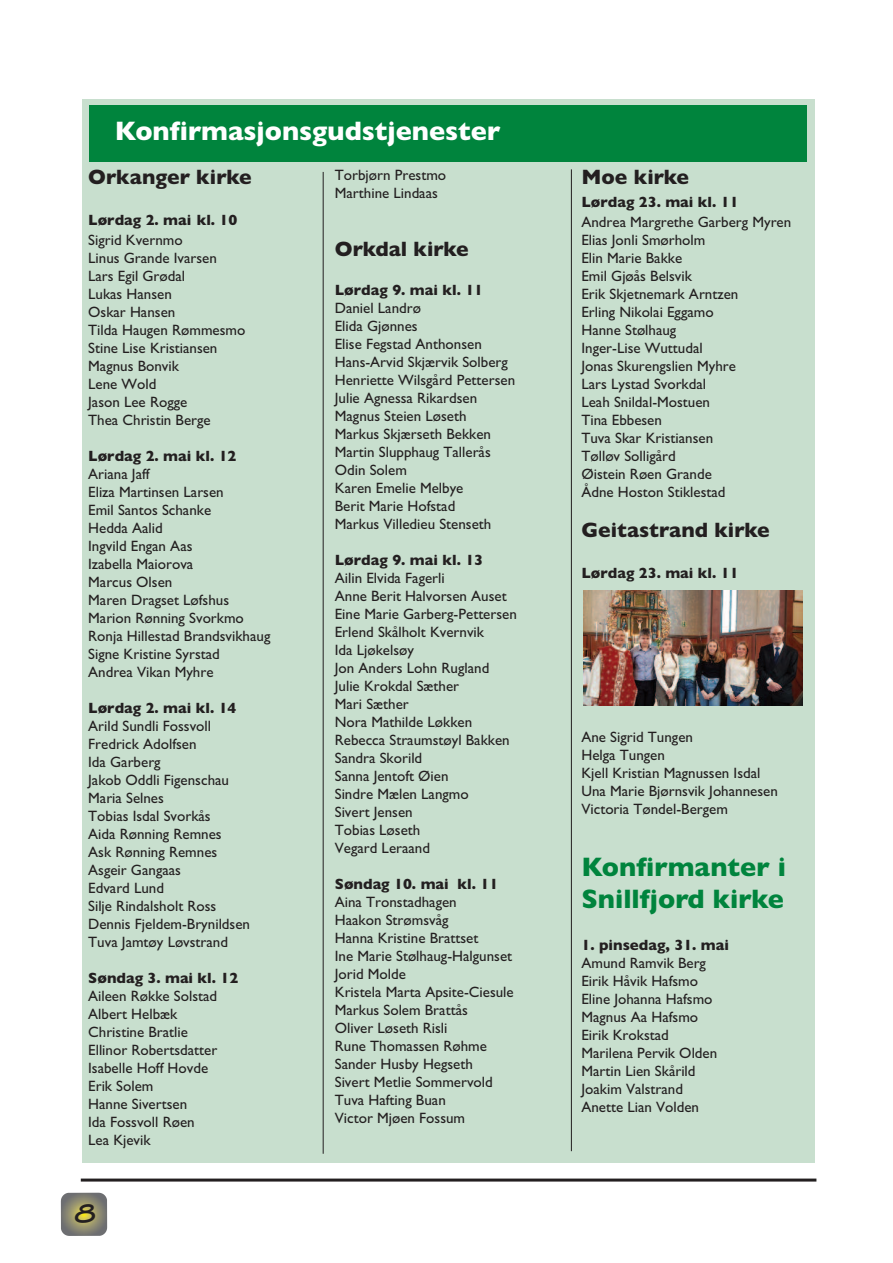
<style>
.page{position:relative;width:893px;height:1263px;background:#fff}
.page>*{position:absolute;margin:0;border:0;box-sizing:border-box;transform-origin:0 0}
.t1{font:700 27px/32.4px "Gill Sans";color:#00843d}
.t2{font:700 27px "Gill Sans";color:#fff}
.t3{font:700 27px "Van Dijk LT";color:#231f20}
.t4{font:700 21px "Gill Sans";color:#231f20}
.t5{font:15px/18px "Gill Sans";color:#231f20}
.t6{font:700 15px "Gill Sans";color:#231f20}
</style>
<div class="page">
<hr style="left:81px;top:1178px;width:735px;height:3px;background:#231f20">
<img style="left:61px;top:1193px;width:46px;height:43px">
<div style="left:82px;top:99px;width:733px;height:1063px;background:#c8dfce"></div>
<div style="left:89px;top:105px;width:718px;height:57px;background:#00843d"></div>
<img style="left:584px;top:590px;width:218px;height:116px">
<hr style="left:323px;top:172px;width:1px;height:982px;background:#231f20">
<hr style="left:571px;top:169px;width:1px;height:982px;background:#231f20">
<h1 class="t2" style="left:115px;top:115px;width:387px">Konfirmasjonsgudstjenester</h1>
<h2 class="t4" style="left:88px;top:164px;width:165px">Orkanger kirke</h2>
<p class="t6" style="left:88px;top:211px;width:151px">Lørdag 2. mai kl. 10</p>
<p class="t5" style="left:88px;top:230px;width:159px">Sigrid Kvernmo<br>Linus Grande Ivarsen<br>Lars Egil Grødal<br>Lukas Hansen<br>Oskar Hansen<br>Tilda Haugen Rømmesmo<br>Stine Lise Kristiansen<br>Magnus Bonvik<br>Lene Wold<br>Jason Lee Rogge<br>Thea Christin Berge</p>
<p class="t6" style="left:88px;top:447px;width:150px">Lørdag 2. mai kl. 12</p>
<p class="t5" style="left:88px;top:464px;width:184px">Ariana Jaff<br>Eliza Martinsen Larsen<br>Emil Santos Schanke<br>Hedda Aalid<br>Ingvild Engan Aas<br>Izabella Maiorova<br>Marcus Olsen<br>Maren Dragset Løfshus<br>Marion Rønning Svorkmo<br>Ronja Hillestad Brandsvikhaug<br>Signe Kristine Syrstad<br>Andrea Vikan Myhre</p>
<p class="t6" style="left:88px;top:699px;width:150px">Lørdag 2. mai kl. 14</p>
<p class="t5" style="left:88px;top:716px;width:163px">Arild Sundli Fossvoll<br>Fredrick Adolfsen<br>Ida Garberg<br>Jakob Oddli Figenschau<br>Maria Selnes<br>Tobias Isdal Svorkås<br>Aida Rønning Remnes<br>Ask Rønning Remnes<br>Asgeir Gangaas<br>Edvard Lund<br>Silje Rindalsholt Ross<br>Dennis Fjeldem-Brynildsen<br>Tuva Jamtøy Løvstrand</p>
<p class="t6" style="left:88px;top:969px;width:152px">Søndag 3. mai kl. 12</p>
<p class="t5" style="left:88px;top:986px;width:131px">Aileen Røkke Solstad<br>Albert Helbæk<br>Christine Bratlie<br>Ellinor Robertsdatter<br>Isabelle Hoff Hovde<br>Erik Solem<br>Hanne Sivertsen<br>Ida Fossvoll Røen<br>Lea Kjevik</p>
<h1 class="t3" style="left:74px;top:1196px;width:23px">8</h1>
<p class="t5" style="left:335px;top:166px;width:113px">Torbjørn Prestmo<br>Marthine Lindaas</p>
<h2 class="t4" style="left:335px;top:236px;width:135px">Orkdal kirke</h2>
<p class="t6" style="left:335px;top:281px;width:150px">Lørdag 9. mai kl. 11</p>
<p class="t5" style="left:335px;top:299px;width:182px">Daniel Landrø<br>Elida Gjønnes<br>Elise Fegstad Anthonsen<br>Hans-Arvid Skjærvik Solberg<br>Henriette Wilsgård Pettersen<br>Julie Agnessa Rikardsen<br>Magnus Steien Løseth<br>Markus Skjærseth Bekken<br>Martin Slupphaug Tallerås<br>Odin Solem<br>Karen Emelie Melbye<br>Berit Marie Hofstad<br>Markus Villedieu Stenseth</p>
<p class="t6" style="left:335px;top:551px;width:150px">Lørdag 9. mai kl. 13</p>
<p class="t5" style="left:335px;top:569px;width:184px">Ailin Elvida Fagerli<br>Anne Berit Halvorsen Auset<br>Eine Marie Garberg-Pettersen<br>Erlend Skålholt Kvernvik<br>Ida Ljøkelsøy<br>Jon Anders Lohn Rugland<br>Julie Krokdal Sæther<br>Mari Sæther<br>Nora Mathilde Løkken<br>Rebecca Straumstøyl Bakken<br>Sandra Skorild<br>Sanna Jentoft Øien<br>Sindre Mælen Langmo<br>Sivert Jensen<br>Tobias Løseth<br>Vegard Leraand</p>
<p class="t6" style="left:335px;top:875px;width:165px">Søndag 10. mai kl. 11</p>
<p class="t5" style="left:335px;top:893px;width:180px">Aina Tronstadhagen<br>Haakon Strømsvåg<br>Hanna Kristine Brattset<br>Ine Marie Stølhaug-Halgunset<br>Jorid Molde<br>Kristela Marta Apsite-Ciesule<br>Markus Solem Brattås<br>Oliver Løseth Risli<br>Rune Thomassen Røhme<br>Sander Husby Hegseth<br>Sivert Metlie Sommervold<br>Tuva Hafting Buan<br>Victor Mjøen Fossum</p>
<h2 class="t4" style="left:581px;top:164px;width:109px">Moe kirke</h2>
<p class="t6" style="left:581px;top:193px;width:159px">Lørdag 23. mai kl. 11</p>
<p class="t5" style="left:581px;top:212px;width:211px">Andrea Margrethe Garberg Myren<br>Elias Jonli Smørholm<br>Elin Marie Bakke<br>Emil Gjøås Belsvik<br>Erik Skjetnemark Arntzen<br>Erling Nikolai Eggamo<br>Hanne Stølhaug<br>Inger-Lise Wuttudal<br>Jonas Skurengslien Myhre<br>Lars Lystad Svorkdal<br>Leah Snildal-Mostuen<br>Tina Ebbesen<br>Tuva Skar Kristiansen<br>Tølløv Solligård<br>Øistein Røen Grande<br>Ådne Hoston Stiklestad</p>
<h2 class="t4" style="left:581px;top:517px;width:190px">Geitastrand kirke</h2>
<p class="t6" style="left:581px;top:564px;width:159px">Lørdag 23. mai kl. 11</p>
<p class="t5" style="left:581px;top:727px;width:198px">Ane Sigrid Tungen<br>Helga Tungen<br>Kjell Kristian Magnussen Isdal<br>Una Marie Bjørnsvik Johannesen<br>Victoria Tøndel-Bergem</p>
<h1 class="t1" style="left:581px;top:850px;width:206px">Konfirmanter i<br>Snillfjord kirke</h1>
<p class="t6" style="left:581px;top:936px;width:149px">1. pinsedag, 31. mai</p>
<p class="t5" style="left:581px;top:954px;width:137px">Amund Ramvik Berg<br>Eirik Håvik Hafsmo<br>Eline Johanna Hafsmo<br>Magnus Aa Hafsmo<br>Eirik Krokstad<br>Marilena Pervik Olden<br>Martin Lien Skårild<br>Joakim Valstrand<br>Anette Lian Volden</p>
</div>
